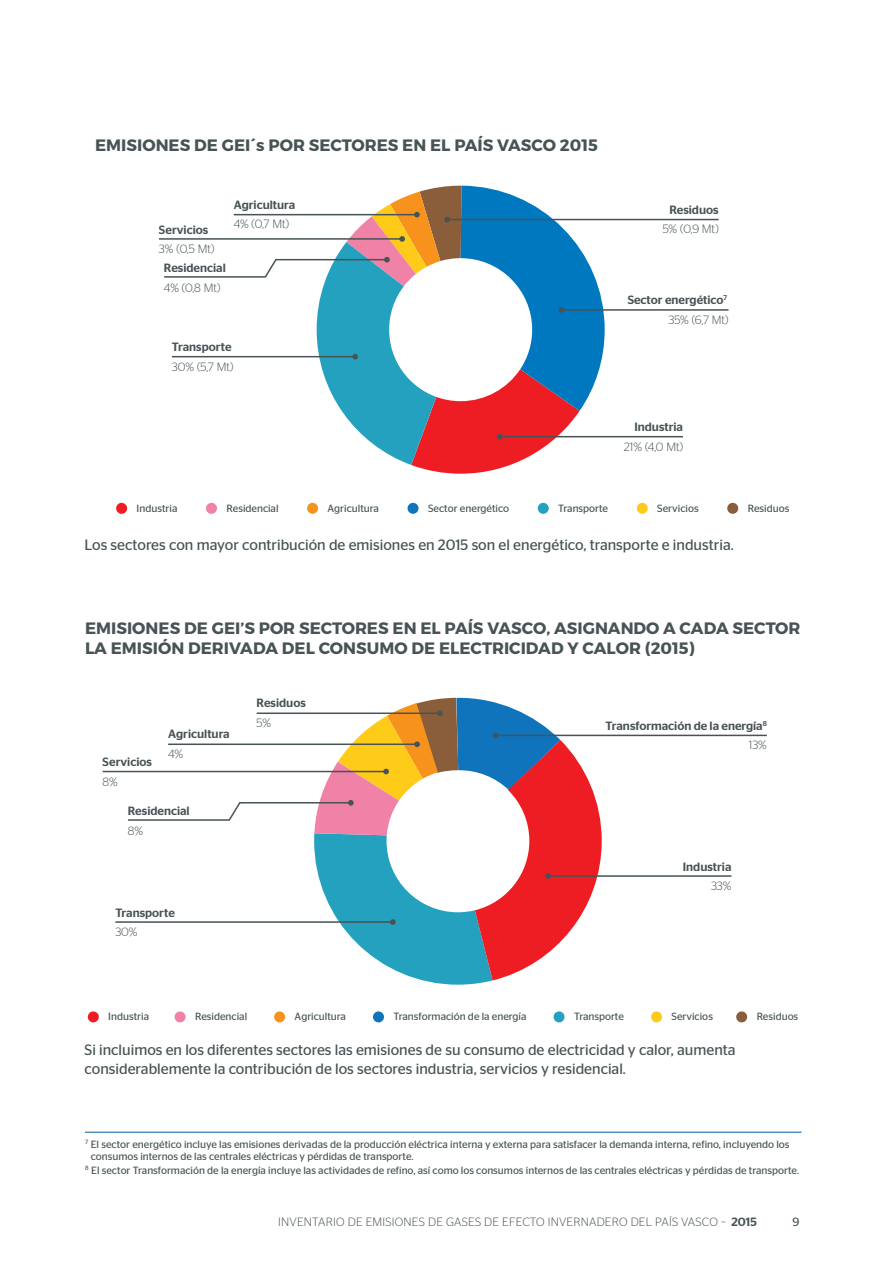
<style>
.page{position:relative;width:893px;height:1263px;background:#fff}
.page>*{position:absolute;margin:0;border:0;box-sizing:border-box;transform-origin:0 0}
.t1{font:700 16.5px/19.5px "Montserrat";color:#475354}
.t2{font:15px/19.5px "Stag Sans";color:#475354}
.t3{font:500 12px/19.5px "Stag Sans";color:#475354;text-align:right}
.t4{font:300 12px "Stag Sans";letter-spacing:.02em;color:#475354}
.t5{font:12px "Stag Sans";color:#475354}
.t6{font:10.5px/12px "Stag Sans";color:#475354}
.s1{font-weight:300}
.s2{font-weight:500}
</style>
<div class="page">
<div style="left:116px;top:503px;width:11px;height:11px;background:#ee1d23;border-radius:50%"></div>
<div style="left:206px;top:503px;width:11px;height:11px;background:#f081a7;border-radius:50%"></div>
<div style="left:307px;top:503px;width:11px;height:11px;background:#f7931d;border-radius:50%"></div>
<div style="left:407px;top:503px;width:11px;height:11px;background:#1074bc;border-radius:50%"></div>
<div style="left:538px;top:503px;width:11px;height:11px;background:#25a1c0;border-radius:50%"></div>
<div style="left:637px;top:503px;width:11px;height:11px;background:#fecb18;border-radius:50%"></div>
<div style="left:727px;top:503px;width:11px;height:11px;background:#8a5d3b;border-radius:50%"></div>
<hr style="left:447px;top:219px;width:272px;height:1px;background:#475354">
<hr style="left:561px;top:309px;width:167px;height:2px;background:#475354">
<hr style="left:500px;top:436px;width:183px;height:1px;background:#475354">
<hr style="left:159px;top:238px;width:243px;height:2px;background:#475354">
<svg style="left:163px;top:186px;width:442px;height:288px"></svg>
<hr style="left:495px;top:735px;width:272px;height:1px;background:#475354">
<hr style="left:115px;top:921px;width:278px;height:2px;background:#475354">
<hr style="left:548px;top:875px;width:183px;height:2px;background:#475354">
<hr style="left:103px;top:771px;width:283px;height:1px;background:#475354">
<svg style="left:127px;top:697px;width:475px;height:288px"></svg>
<div style="left:88px;top:1011px;width:11px;height:11px;background:#ee1d23;border-radius:50%"></div>
<div style="left:175px;top:1011px;width:11px;height:11px;background:#f081a7;border-radius:50%"></div>
<div style="left:274px;top:1011px;width:11px;height:11px;background:#f7931d;border-radius:50%"></div>
<div style="left:373px;top:1011px;width:11px;height:11px;background:#1074bc;border-radius:50%"></div>
<div style="left:553px;top:1011px;width:11px;height:11px;background:#25a1c0;border-radius:50%"></div>
<div style="left:651px;top:1011px;width:11px;height:11px;background:#fecb18;border-radius:50%"></div>
<div style="left:736px;top:1011px;width:11px;height:11px;background:#8a5d3b;border-radius:50%"></div>
<hr style="left:85px;top:1132px;width:716px;height:1px;background:#005e9e">
<h1 class="t1" style="left:95px;top:136px;width:504px">EMISIONES DE GEI´s POR SECTORES EN EL PAÍS VASCO 2015</h1>
<p class="t3" style="left:159px;top:220px;width:51px">Servicios</p>
<p class="t4" style="left:159px;top:242px;width:57px">3% (0,5 Mt)</p>
<p class="t3" style="left:164px;top:258px;width:63px">Residencial</p>
<p class="t4" style="left:164px;top:281px;width:58px">4% (0,8 Mt)</p>
<p class="t3" style="left:234px;top:195px;width:63px">Agricultura</p>
<p class="t4" style="left:234px;top:217px;width:57px">4% (0,7 Mt)</p>
<p class="t3" style="left:172px;top:337px;width:61px">Transporte</p>
<p class="t4" style="left:172px;top:360px;width:63px">30% (5,7 Mt)</p>
<p class="t3" style="left:669px;top:200px;width:51px">Residuos</p>
<p class="t4" style="left:663px;top:222px;width:57px">5% (0,9 Mt)</p>
<p class="t3" style="left:628px;top:290px;width:102px">Sector energético<sup>7<br></sup><span class="s1">35% (6,7 Mt)</span></p>
<p class="t3" style="left:634px;top:417px;width:50px">Industria</p>
<p class="t4" style="left:624px;top:440px;width:61px">21% (4,0 Mt)</p>
<p class="t6" style="left:137px;top:502px;width:42px">Industria</p>
<p class="t6" style="left:226px;top:502px;width:54px">Residencial</p>
<p class="t6" style="left:328px;top:502px;width:53px">Agricultura</p>
<p class="t6" style="left:428px;top:502px;width:83px">Sector energético</p>
<p class="t6" style="left:558px;top:502px;width:51px">Transporte</p>
<p class="t6" style="left:657px;top:502px;width:43px">Servicios</p>
<p class="t6" style="left:748px;top:502px;width:43px">Residuos</p>
<h2 class="t2" style="left:85px;top:535px;width:651px">Los sectores con mayor contribución de emisiones en 2015 son el energético, transporte e industria.</h2>
<h1 class="t1" style="left:85px;top:619px;width:717px">EMISIONES DE GEI’S POR SECTORES EN EL PAÍS VASCO, ASIGNANDO A CADA SECTOR<br>LA EMISIÓN DERIVADA DEL CONSUMO DE ELECTRICIDAD Y CALOR (2015)</h1>
<p class="t3" style="left:103px;top:752px;width:51px">Servicios</p>
<p class="t4" style="left:103px;top:775px;width:17px">8%</p>
<p class="t3" style="left:168px;top:724px;width:63px">Agricultura</p>
<p class="t4" style="left:168px;top:747px;width:16px">4%</p>
<p class="t3" style="left:128px;top:801px;width:63px">Residencial</p>
<p class="t4" style="left:128px;top:824px;width:17px">8%</p>
<p class="t3" style="left:257px;top:693px;width:51px">Residuos</p>
<p class="t4" style="left:257px;top:716px;width:16px">5%</p>
<p class="t3" style="left:115px;top:903px;width:61px">Transporte</p>
<p class="t4" style="left:115px;top:925px;width:24px">30%</p>
<p class="t3" style="left:606px;top:716px;width:163px">Transformación de la energía<sup>8<br></sup><span class="s1">13%</span></p>
<p class="t3" style="left:683px;top:857px;width:50px">Industria</p>
<p class="t4" style="left:711px;top:879px;width:22px">33%</p>
<p class="t6" style="left:108px;top:1011px;width:42px">Industria</p>
<p class="t6" style="left:195px;top:1011px;width:54px">Residencial</p>
<p class="t6" style="left:295px;top:1011px;width:53px">Agricultura</p>
<p class="t6" style="left:393px;top:1011px;width:135px">Transformación de la energía</p>
<p class="t6" style="left:574px;top:1011px;width:51px">Transporte</p>
<p class="t6" style="left:672px;top:1011px;width:43px">Servicios</p>
<p class="t6" style="left:757px;top:1011px;width:43px">Residuos</p>
<h2 class="t2" style="left:85px;top:1039px;width:652px">Si incluimos en los diferentes sectores las emisiones de su consumo de electricidad y calor, aumenta considerablemente la contribución de los sectores industria, servicios y residencial.</h2>
<p class="t6" style="left:91px;top:1138px;width:700px;text-indent:-6px"><sup>7</sup> El sector energético incluye las emisiones derivadas de la producción eléctrica interna y externa para satisfacer la demanda interna, refino, incluyendo los consumos internos de las centrales eléctricas y pérdidas de transporte.</p>
<p class="t6" style="left:85px;top:1164px;width:716px"><sup>8</sup> El sector Transformación de la energía incluye las actividades de refino, así como los consumos internos de las centrales eléctricas y pérdidas de transporte.</p>
<p class="t4" style="left:278px;top:1215px;width:480px">INVENTARIO DE EMISIONES DE GASES DE EFECTO INVERNADERO DEL PAÍS VASCO – <span class="s2">2015</span></p>
<p class="t5" style="left:792px;top:1215px;width:8px">9</p>
</div>
